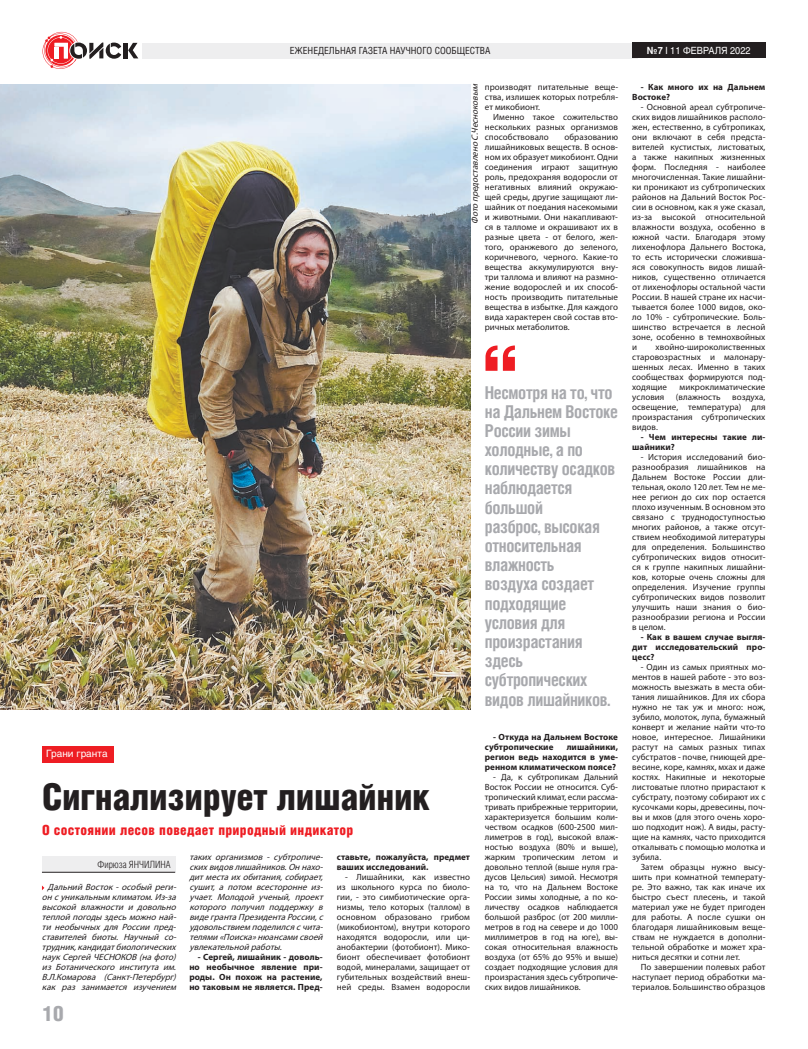
<style>
.page{position:relative;width:808px;height:1049px;background:#fff}
.page>*{position:absolute;margin:0;border:0;box-sizing:border-box;transform-origin:0 0}
.t1{font:37px "Helios Cond Black C";letter-spacing:-.01em;color:#231f20}
.t2{font:21.1px "Helios Cond Black C";color:#a8a9ad}
.t3{font:700 17.7px/19.2px "Helios Cond C";letter-spacing:-.02em;color:#a8a9ad;scale:.96 1}
.t4{font:14px "Helios Cond Black C";letter-spacing:.02em;color:#ee1d23}
.t5{font:10px "Helios Cond Light C";color:#231f20}
.t6{font:10px "Helios C";color:#fff}
.t7{font:9.8px "Helios Cond C";color:#231f20}
.t8{font:9.8px "Helios C";color:#fff;scale:.93 1}
.t9{font:9px/10px "Myriad Pro";letter-spacing:.005em;color:#231f20;text-align:justify}
.t10{font:italic 9px/10px "Myriad Pro";letter-spacing:.005em;color:#231f20}
.t11{font:700 9px/10px "Myriad Pro";letter-spacing:.005em;color:#231f20}
.s1{font-weight:700}
</style>
<div class="page">
<hr style="left:124px;top:43px;width:4px;height:15px;background:#231f20">
<svg style="left:128px;top:43px;width:10px;height:15px"></svg>
<svg style="left:43px;top:32px;width:78px;height:37px"></svg>
<div style="left:142px;top:43px;width:496px;height:16px;background:#eeeeef"></div>
<div style="left:632px;top:43px;width:133px;height:15px;background:#231f20"></div>
<img style="left:0;top:85px;width:470px;height:625px">
<div style="left:42px;top:746px;width:71px;height:16px;background:#ee1d23"></div>
<div style="left:42px;top:856px;width:133px;height:16px;background:#eeeeef"></div>
<hr style="left:42px;top:872px;width:133px;height:1px;background:#231f20">
<svg style="left:485px;top:345px;width:30px;height:26px"></svg>
<p class="t7" style="left:290px;top:45px;width:202px">ЕЖЕНЕДЕЛЬНАЯ ГАЗЕТА НАУЧНОГО СООБЩЕСТВА</p>
<p class="t8" style="left:647px;top:44px;width:113px"><span class="s1">№7</span> I 11 ФЕВРАЛЯ 2022</p>
<p class="t10" style="left:470px;top:224px;width:141px;rotate:-90deg">Фото предоставлено С.Чесноковым</p>
<p class="t9" style="left:485px;top:82px;width:135px">производят питательные веще&shy;ства, излишек которых потребля&shy;ет микобионт.</p>
<p class="t9" style="left:485px;top:112px;width:135px;text-indent:9px">Именно такое сожительство нескольких разных организмов способствовало</p>
<p class="t9" style="left:485px;top:132px;width:135px;text-indent:80px">образованию лишайниковых веществ. В основ&shy;ном их образует микобионт. Одни соединения играют защитную роль, предохраняя водоросли от негативных влияний окружаю&shy;щей среды, другие защищают ли&shy;шайник от поедания насекомыми и животными. Они накапливают&shy;ся в талломе и окрашивают их в разные цвета - от белого, жел&shy;того, оранжевого до зеленого, коричневого, черного. Какие-то вещества аккумулируются вну&shy;три таллома и влияют на размно&shy;жение водорослей и их способ&shy;ность производить питательные вещества в избытке. Для каждого вида характерен свой состав вто&shy;ричных метаболитов.</p>
<p class="t6" style="left:46px;top:748px;width:63px">Грани гранта</p>
<h1 class="t1" style="left:42px;top:776px;width:390px">Сигнализирует лишайник</h1>
<h3 class="t4" style="left:42px;top:822px;width:313px">О состоянии лесов поведает природный индикатор</h3>
<p class="t5" style="left:97px;top:859px;width:75px">Фирюза ЯНЧИЛИНА</p>
<p class="t10" style="left:42px;top:882px;width:137px;text-indent:6px">Дал ьний Восток - особый реги&shy;он с уникал ьным кл иматом. Из-за высокой влажности и довол ьно теплой погоды здесь можно най&shy;ти необычных для России пред - ставителей биоты. Научный со&shy;трудник, кандидат биологических нау к Сергей ЧЕСНОКОВ (на фото) из Ботанического института им.<br>В.Л.Комарова (Санкт-Петербург) как раз занимается изучением</p>
<h2 class="t2" style="left:43px;top:1001px;width:23px">10</h2>
<p class="t10" style="left:189px;top:852px;width:136px">таких организмов - субтропиче&shy;ских видов л ишайников.Он нахо&shy;д ит места их обитания, собирает, сушит, а потом всесторонне из&shy;учает. Мол одой ученый, проект которого получил поддержку в виде гранта Президента России, с удовол ьствием подел ил ся с чита&shy;телями «Поиска» нюансами своей увл екател ьной работы.</p>
<p class="t11" style="left:189px;top:952px;width:135px;text-align:justify;text-indent:9px">- Сергей, лишайник - доволь&shy;но необычное явление при&shy;роды. Он похож на растение, но таковым не является. Пред-</p>
<p class="t11" style="left:337px;top:852px;width:135px">ставьте, пожалуйста, предмет ваших исследований.</p>
<p class="t9" style="left:337px;top:872px;width:135px;text-indent:9px">- Лишайники, как известно из школьного курса по биоло&shy;гии, - это симбиотические орга&shy;низмы, тело которых (таллом) в основном образовано грибом (микобионтом), внутри которого находятся водоросли, или ци&shy;анобактерии (фотобионт). Мико&shy;бионт обеспечивает фотобионт водой, минералами, защищает от губительных воздействий внеш&shy;ней среды. Взамен водоросли</p>
<p class="t3" style="left:485px;top:382px;width:140px">Несмотря на то, что на Дальнем Востоке<br>России зимы холодные, а по количеству осадков наблюдается большой<br>разброс, высокая относительная влажность<br>воздуха создает подходящие условия для произрастания здесь субтропических видов лишайников.</p>
<p class="t11" style="left:485px;top:732px;width:135px;text-indent:9px">- Откуда на Дальнем Востоке субтропические</p>
<p class="t11" style="left:485px;top:742px;width:135px;text-align:justify;text-indent:82px">лишайники, регион ведь находится в уме&shy;ренном климатическом поясе?</p>
<p class="t9" style="left:485px;top:772px;width:135px;text-indent:9px">- Да, к субтропикам Дальний Восток России не относится. Суб&shy;тропический климат, если рассма&shy;тривать прибрежные территории, характеризуется большим коли&shy;чеством осадков (600-2500 мил&shy;лиметров в год), высокой влаж&shy;ностью воздуха (80% и выше), жарким тропическим летом и довольно теплой (выше нуля гра&shy;дусов Цельсия) зимой. Несмотря на то, что на Дальнем Востоке России зимы холодные, а по ко&shy;личеству осадков наблюдается большой разброс (от 200 милли&shy;метров в год на севере и до 1000 миллиметров в год на юге), вы&shy;сокая относительная влажность воздуха (от 65% до 95% и выше) создает подходящие условия для произрастания здесь субтропиче&shy;ских видов лишайников.</p>
<p class="t11" style="left:632px;top:82px;width:135px;text-indent:9px">- Как много их на Дальнем<br>Востоке?</p>
<p class="t9" style="left:632px;top:102px;width:135px;text-indent:9px">- Основной ареал субтропиче&shy;ских видов лишайников располо&shy;жен, естественно, в субтропиках, они включают в себя предста&shy;вителей кустистых, листоватых, а также накипных жизненных форм. Последняя - наиболее многочисленная. Такие лишайни&shy;ки проникают из субтропических районов на Дальний Восток Рос&shy;сии в основном, как я уже сказал, из-за высокой относительной влажности воздуха, особенно в южной части. Благодаря этому лихенофлора Дальнего Востока, то есть исторически сложивша&shy;яся совокупность видов лишай&shy;ников, существенно отличается от лихенофлоры остальной части России. В нашей стране их насчи&shy;тывается более 1000 видов, око&shy;ло 10% - субтропические. Боль&shy;шинство встречается в лесной зоне, особенно в темнохвойных и</p>
<p class="t9" style="left:632px;top:342px;width:135px;text-indent:23px">хвойно-широколиственных старовозрастных и малонару&shy;шенных лесах. Именно в таких сообществах формируются под&shy;ходящие</p>
<p class="t9" style="left:680px;top:382px;width:87px">микроклиматические</p>
<p class="t9" style="left:632px;top:392px;width:34px">условия</p>
<p class="t9" style="left:676px;top:392px;width:46px">(влажность</p>
<p class="t9" style="left:632px;top:392px;width:135px;text-indent:100px">воздуха, освещение, температура) для произрастания субтропических видов.</p>
<p class="t11" style="left:632px;top:432px;width:135px;text-indent:9px">- Чем интересны такие ли&shy;шайники?</p>
<p class="t9" style="left:632px;top:452px;width:135px;text-indent:9px">- История исследований био&shy;разнообразия лишайников на Дальнем Востоке России дли&shy;тельная, около 120 лет. Тем не ме&shy;нее регион до сих пор остается плохо изученным. В основном это связано с труднодоступностью многих районов, а также отсут&shy;ствием необходимой литературы для определения. Большинство субтропических видов относит&shy;ся к группе накипных лишайни&shy;ков, которые очень сложны для определения. Изучение группы субтропических видов позволит улучшить наши знания о био&shy;разнообразии региона и России в целом.</p>
<p class="t11" style="left:632px;top:632px;width:135px;text-align:justify;text-indent:9px">- Как в вашем случае выгля&shy;дит исследовательский про&shy;цесс?</p>
<p class="t9" style="left:632px;top:662px;width:135px;text-indent:9px">- Один из самых приятных мо&shy;ментов в нашей работе - это воз&shy;можность выезжать в места оби&shy;тания лишайников. Для их сбора нужно не так уж и много: нож, зубило, молоток, лупа, бумажный конверт и желание найти что-то новое, интересное. Лишайники растут на самых разных типах субстратов - почве, гниющей дре&shy;весине, коре, камнях, мхах и даже костях. Накипные и некоторые листоватые плотно прирастают к субстрату, поэтому собирают их с кусочками коры, древесины, поч&shy;вы и мхов (для этого очень хоро&shy;шо подходит нож). А виды, расту&shy;щие на камнях, часто приходится откалывать с помощью молотка и зубила.</p>
<p class="t9" style="left:632px;top:862px;width:135px;text-indent:9px">Затем образцы нужно высу&shy;шить при комнатной температу&shy;ре. Это важно, так как иначе их быстро съест плесень, и такой материал уже не будет пригоден для работы. А после сушки он благодаря лишайниковым веще&shy;ствам не нуждается в дополни&shy;тельной обработке и может хра&shy;ниться десятки и сотни лет.</p>
<p class="t9" style="left:632px;top:962px;width:135px;text-indent:9px">По завершении полевых работ наступает период обработки ма&shy;териалов. Большинство образцов</p>
</div>
